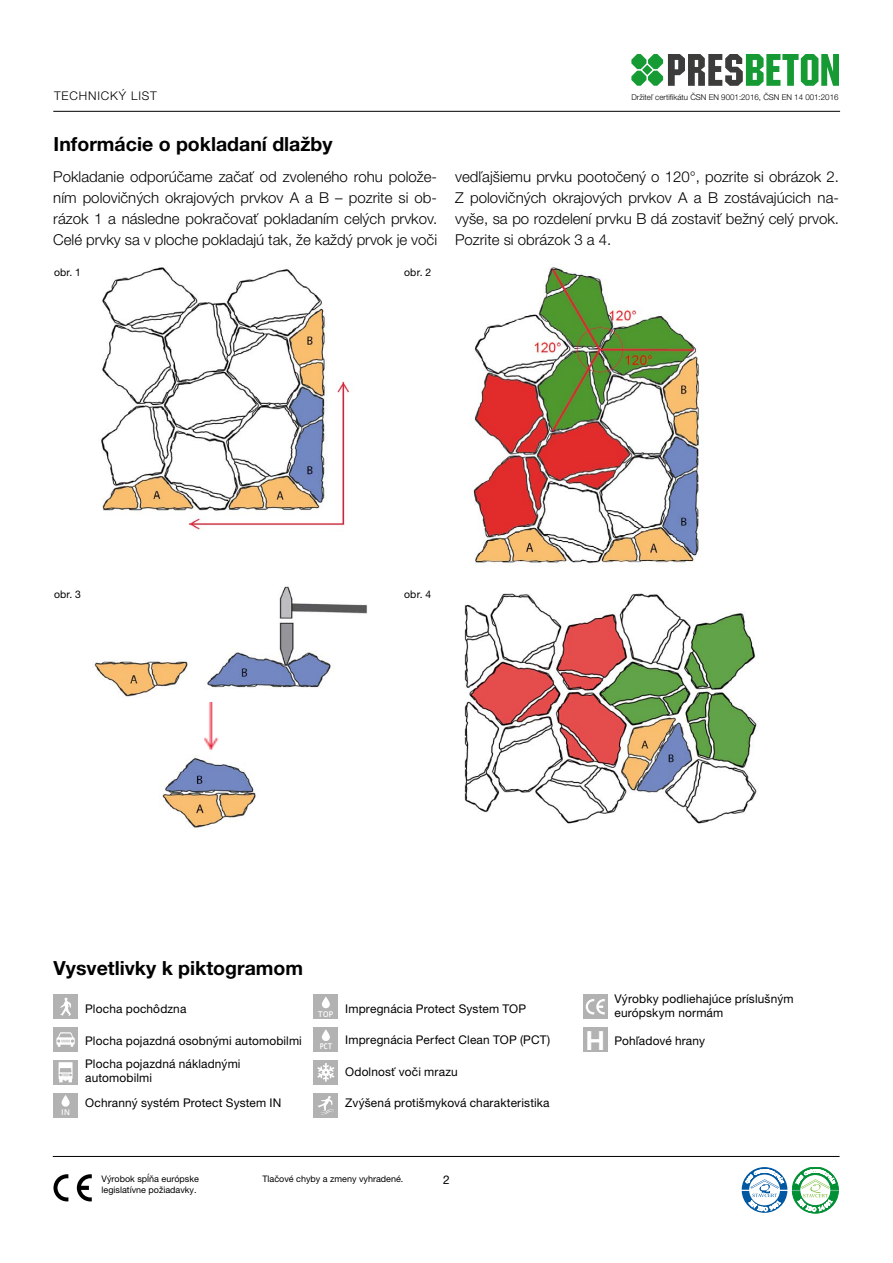
<style>
.page{position:relative;width:893px;height:1263px;background:#fff}
.page>*{position:absolute;margin:0;border:0;box-sizing:border-box;transform-origin:0 0}
.t1{font:700 27.75px "Pill Gothic 600 mg";color:#fff}
.t2{font:700 19.5px "Helvetica Neue LT Pro";color:#000}
.t3{font:300 15px/21px "Helvetica Neue LT Pro";color:#000;text-align:justify}
.t4{font:12px/23px "Helvetica Neue LT Pro";letter-spacing:.01em;color:#000}
.t5{font:300 12px "Helvetica Neue LT Pro";letter-spacing:.07em;color:#000}
.t6{font:10.5px "Helvetica Neue LT Pro";letter-spacing:.02em;color:#000}
.t7{font:9px "Helvetica Neue LT Pro";color:#000}
.t8{font:600 8.4px "Pill Gothic 600 mg";color:#fff}
.t9{font:600 8.4px "Pill Gothic 300 mg";color:#fff}
.t10{font:300 8.1px "Helvetica Neue LT Pro";color:#000}
</style>
<div class="page">
<hr style="left:53px;top:1156px;width:786px;height:1px;background:#000">
<svg style="left:742px;top:1167px;width:96px;height:46px"></svg>
<svg style="left:53px;top:1174px;width:15px;height:27px"></svg>
<svg style="left:77px;top:1174px;width:15px;height:27px"></svg>
<svg style="left:631px;top:54px;width:208px;height:32px"></svg>
<hr style="left:53px;top:111px;width:787px;height:1px;background:#000">
<img style="left:101px;top:267px;width:248px;height:263px">
<img style="left:473px;top:266px;width:230px;height:300px">
<img style="left:93px;top:586px;width:275px;height:111px">
<img style="left:162px;top:757px;width:94px;height:72px">
<img style="left:204px;top:703px;width:15px;height:48px">
<img style="left:464px;top:593px;width:294px;height:231px">
<div style="left:53px;top:994px;width:25px;height:25px;background:#b3b2b2"></div>
<svg style="left:60px;top:998px;width:11px;height:18px"></svg>
<div style="left:53px;top:1027px;width:25px;height:25px;background:#b3b2b2"></div>
<svg style="left:56px;top:1032px;width:19px;height:15px"></svg>
<div style="left:53px;top:1060px;width:25px;height:24px;background:#b3b2b2"></div>
<svg style="left:59px;top:1062px;width:14px;height:20px"></svg>
<div style="left:53px;top:1093px;width:25px;height:24px;background:#b3b2b2"></div>
<svg style="left:62px;top:1095px;width:8px;height:12px"></svg>
<div style="left:314px;top:994px;width:24px;height:25px;background:#b3b2b2"></div>
<svg style="left:322px;top:996px;width:8px;height:12px"></svg>
<div style="left:314px;top:1027px;width:24px;height:25px;background:#b3b2b2"></div>
<svg style="left:322px;top:1029px;width:8px;height:12px"></svg>
<div style="left:314px;top:1060px;width:24px;height:24px;background:#b3b2b2"></div>
<svg style="left:317px;top:1063px;width:17px;height:19px"></svg>
<div style="left:314px;top:1093px;width:24px;height:24px;background:#b3b2b2"></div>
<svg style="left:318px;top:1096px;width:16px;height:18px"></svg>
<div style="left:583px;top:994px;width:24px;height:25px;background:#b3b2b2"></div>
<svg style="left:586px;top:999px;width:19px;height:15px"></svg>
<div style="left:583px;top:1027px;width:24px;height:25px;background:#b3b2b2"></div>
<p class="t5" style="left:54px;top:89px;width:104px">TECHNICKÝ LIST</p>
<p class="t10" style="left:631px;top:93px;width:209px">Držiteľ certifikátu ČSN EN 9001:2016, ČSN EN 14 001:2016</p>
<h2 class="t2" style="left:54px;top:132px;width:281px">Informácie o pokladaní dlažby</h2>
<p class="t3" style="left:53px;top:165px;width:385px">Pokladanie odporúčame začať od zvoleného rohu polože&shy;ním polovičných okrajových prvkov A a B – pozrite si ob&shy;rázok 1 a následne pokračovať pokladaním celých prvkov.<br>Celé prvky sa v ploche pokladajú tak, že každý prvok je voči</p>
<p class="t3" style="left:455px;top:165px;width:385px">vedľajšiemu prvku pootočený o 120°, pozrite si obrázok 2.<br>Z polovičných okrajových prvkov A a B zostávajúcich na&shy;vyše, sa po rozdelení prvku B dá zostaviť bežný celý prvok.<br>Pozrite si obrázok 3 a 4.</p>
<p class="t6" style="left:54px;top:266px;width:29px">obr. 1</p>
<p class="t6" style="left:404px;top:266px;width:29px">obr. 2</p>
<p class="t6" style="left:54px;top:588px;width:29px">obr. 3</p>
<p class="t6" style="left:404px;top:588px;width:29px">obr. 4</p>
<h2 class="t2" style="left:54px;top:956px;width:251px">Vysvetlivky k piktogramom</h2>
<p class="t4" style="left:85px;top:997px;width:103px">Plocha pochôdzna</p>
<p class="t4" style="left:85px;top:1029px;width:218px">Plocha pojazdná osobnými automobilmi<br>Plocha pojazdná nákladnými</p>
<p class="t4" style="left:85px;top:1065px;width:198px;line-height:25px">automobilmi<br>Ochranný systém Protect System IN</p>
<p class="t8" style="left:61px;top:1107px;width:10px">IN</p>
<p class="t8" style="left:318px;top:1009px;width:17px">TOP</p>
<p class="t9" style="left:320px;top:1041px;width:14px">PCT</p>
<p class="t4" style="left:345px;top:997px;width:182px">Impregnácia Protect System TOP</p>
<p class="t4" style="left:345px;top:1028px;width:206px">Impregnácia Perfect Clean TOP (PCT)</p>
<p class="t4" style="left:345px;top:1060px;width:114px">Odolnosť voči mrazu</p>
<p class="t4" style="left:345px;top:1091px;width:206px">Zvýšená protišmyková charakteristika</p>
<p class="t7" style="left:102px;top:1173px;width:99px">Výrobok spĺňa európske</p>
<p class="t7" style="left:262px;top:1173px;width:143px">Tlačové chyby a zmeny vyhradené.</p>
<p class="t7" style="left:102px;top:1184px;width:96px">legislatívne požiadavky.</p>
<p class="t4" style="left:443px;top:1168px;width:8px">2</p>
<h1 class="t1" style="left:585px;top:1024px;width:21px">H</h1>
<p class="t4" style="left:614px;top:991px;width:181px;line-height:14.4px">Výrobky podliehajúce príslušným európskym normám</p>
<p class="t4" style="left:614px;top:1029px;width:92px">Pohľadové hrany</p>
</div>
